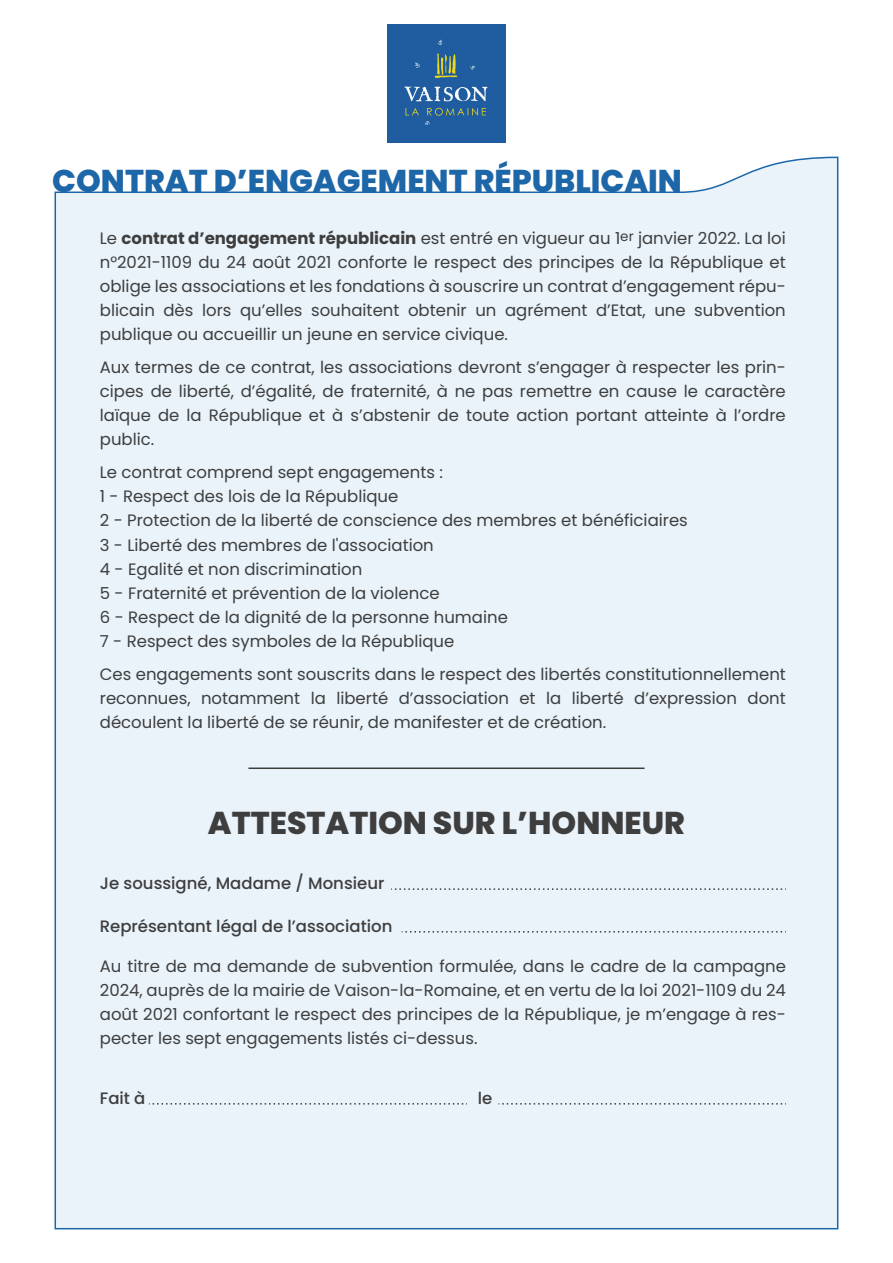
<style>
.page{position:relative;width:893px;height:1263px;background:#fff}
.page>*{position:absolute;margin:0;border:0;box-sizing:border-box;transform-origin:0 0}
.t1{font:800 31.5px "Poppins";color:#1d66a8}
.t2{font:800 31.5px "Poppins";color:#3e3e3f}
.t3{font:16.5px/24px "Poppins";color:#3e3e3f;text-align:justify}
.t4{font:500 16.5px "Poppins";color:#3e3e3f}
.s1{font-weight:700}
</style>
<div class="page">
<div style="left:54px;top:156px;width:785px;height:1074px;background:#e9f3f9"></div>
<svg style="left:391px;top:888px;width:395px;height:2px"></svg>
<svg style="left:149px;top:1103px;width:318px;height:1px"></svg>
<svg style="left:498px;top:1103px;width:288px;height:1px"></svg>
<svg style="left:402px;top:931px;width:384px;height:1px"></svg>
<hr style="left:248px;top:767px;width:397px;height:2px;background:#3e3e3f">
<img style="left:387px;top:25px;width:119px;height:118px">
<h1 class="t1" style="left:52px;top:163px;width:631px">CONTRAT D’ENGAGEMENT RÉPUBLICAIN</h1>
<p class="t3" style="left:100px;top:227px;width:688px">Le <span class="s1">contrat d’engagement républicain</span> est entré en vigueur au 1<sup>er</sup> janvier 2022. La loi n°2021-1109 du 24 août 2021 conforte le respect des principes de la République et oblige les associations et les fondations à souscrire un contrat d’engagement répu&shy;blicain dès lors qu’elles souhaitent obtenir un agrément d’Etat, une subvention publique ou accueillir un jeune en service civique.</p>
<p class="t3" style="left:100px;top:356px;width:688px">Aux termes de ce contrat, les associations devront s’engager à respecter les prin&shy;cipes de liberté, d’égalité, de fraternité, à ne pas remettre en cause le caractère laïque de la République et à s’abstenir de toute action portant atteinte à l’ordre public.</p>
<p class="t3" style="left:100px;top:461px;width:590px;text-align:left">Le contrat comprend sept engagements :<br>1 - Respect des lois de la République<br>2 - Protection de la liberté de conscience des membres et bénéficiaires 3 - Liberté des membres de l'association<br>4 - Egalité et non discrimination<br>5 - Fraternité et prévention de la violence<br>6 - Respect de la dignité de la personne humaine<br>7 - Respect des symboles de la République</p>
<p class="t3" style="left:100px;top:662px;width:688px">Ces engagements sont souscrits dans le respect des libertés constitutionnellement reconnues, notamment la liberté d’association et la liberté d’expression dont découlent la liberté de se réunir, de manifester et de création.</p>
<h1 class="t2" style="left:208px;top:805px;width:479px">ATTESTATION SUR L’HONNEUR</h1>
<p class="t4" style="left:100px;top:874px;width:286px">Je soussigné, Madame / Monsieur</p>
<p class="t4" style="left:100px;top:916px;width:294px">Représentant légal de l’association</p>
<p class="t3" style="left:100px;top:954px;width:688px">Au titre de ma demande de subvention formulée, dans le cadre de la campagne 2024, auprès de la mairie de Vaison-la-Romaine, et en vertu de la loi 2021-1109 du 24 août 2021 confortant le respect des principes de la République, je m’engage à res&shy;pecter les sept engagements listés ci-dessus.</p>
<p class="t4" style="left:100px;top:1088px;width:47px">Fait à</p>
<p class="t4" style="left:478px;top:1088px;width:16px">le</p>
</div>
